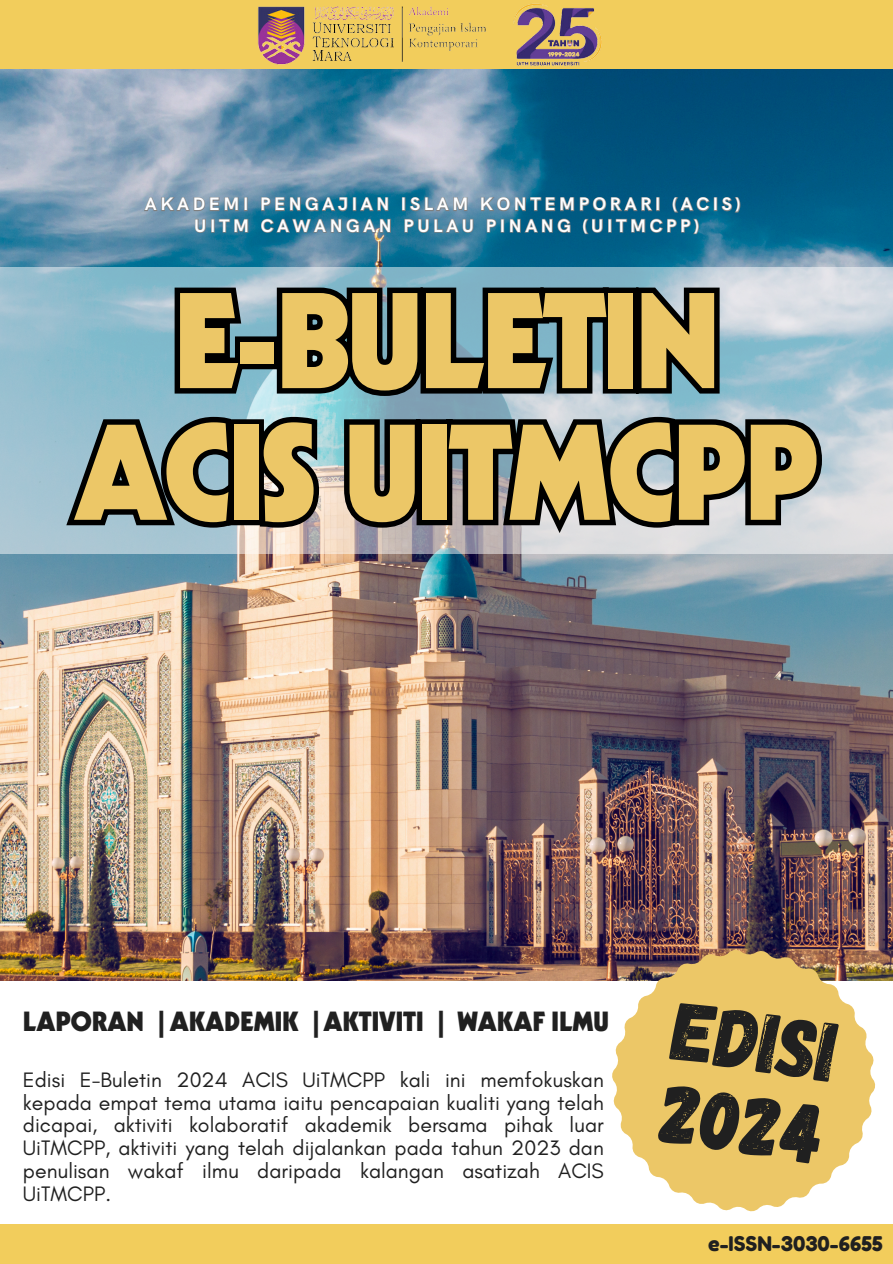
<style>
.page{position:relative;width:893px;height:1264px;background:#fff}
.page>*{position:absolute;margin:0;border:0;box-sizing:border-box;transform-origin:0 0}
.t1{font:900 132px/131.7px "Kabel LT Pro";letter-spacing:-.03em;color:#ecc767;text-align:center}
.t2{font:84px/83.1px "Gagalin";color:#202020}
.t3{font:900 27px "Kabel LT Pro";color:#202020}
.t4{font:21.3px/22.8px "Glacial Indifference";color:#202020;text-align:justify}
.t5{font:20.25px "Fredoka One";color:#202020}
.t6{font:700 18.15px "HK Grotesk Pro";letter-spacing:.2em;color:#fff}
</style>
<div class="page">
<div style="left:0;top:1224px;width:892px;height:39px;background:#f2cd5c"></div>
<img style="left:0;top:69px;width:892px;height:911px">
<svg style="left:611px;top:949px;width:264px;height:263px;fill:#ecc767"></svg>
<svg style="left:0;top:267px;width:892px;height:286px;background:#a8c6d3"></svg>
<div style="left:0;top:0;width:892px;height:69px;background:#f2cd5c"></div>
<img style="left:513px;top:3px;width:89px;height:63px">
<img style="left:258px;top:6px;width:228px;height:59px">
<svg style="left:169px;top:278px;width:556px;height:125px;background:#4e666f"></svg>
<svg style="left:59px;top:409px;width:770px;height:136px;background:#707a7e"></svg>
<svg style="left:143px;top:194px;width:598px;height:41px;background:#3b7792"></svg>
<h3 class="t6" style="left:145px;top:194px;width:597px">AKADEMI PENGAJIAN ISLAM KONTEMPORARI (ACIS)</h3>
<h3 class="t6" style="left:194px;top:216px;width:506px">UITM CAWANGAN PULAU PINANG (UITMCPP)</h3>
<p class="t1" style="left:74px;top:291px;width:746px">E-BULETIN<br>ACIS UITMCPP</p>
<h1 class="t3" style="left:23px;top:1011px;width:423px">LAPORAN | AKADEMIK | AKTIVITI |</h1>
<h2 class="t2" style="left:680px;top:984px;width:165px;rotate:8deg">EDISI<br>2024</h2>
<h4 class="t3" style="left:457px;top:1011px;width:153px">WAKAF ILMU</h4>
<p class="t4" style="left:23px;top:1067px;width:582px">Edisi E-Buletin 2024 ACIS UiTMCPP kali ini memfokuskan kepada empat tema utama iaitu pencapaian kualiti yang telah dicapai, aktiviti kolaboratif akademik bersama pihak luar UiTMCPP, aktiviti yang telah dijalankan pada tahun 2023 dan penulisan wakaf ilmu daripada kalangan asatizah ACIS UiTMCPP.</p>
<h4 class="t5" style="left:708px;top:1231px;width:176px">e-ISSN-3030-6655</h4>
</div>
